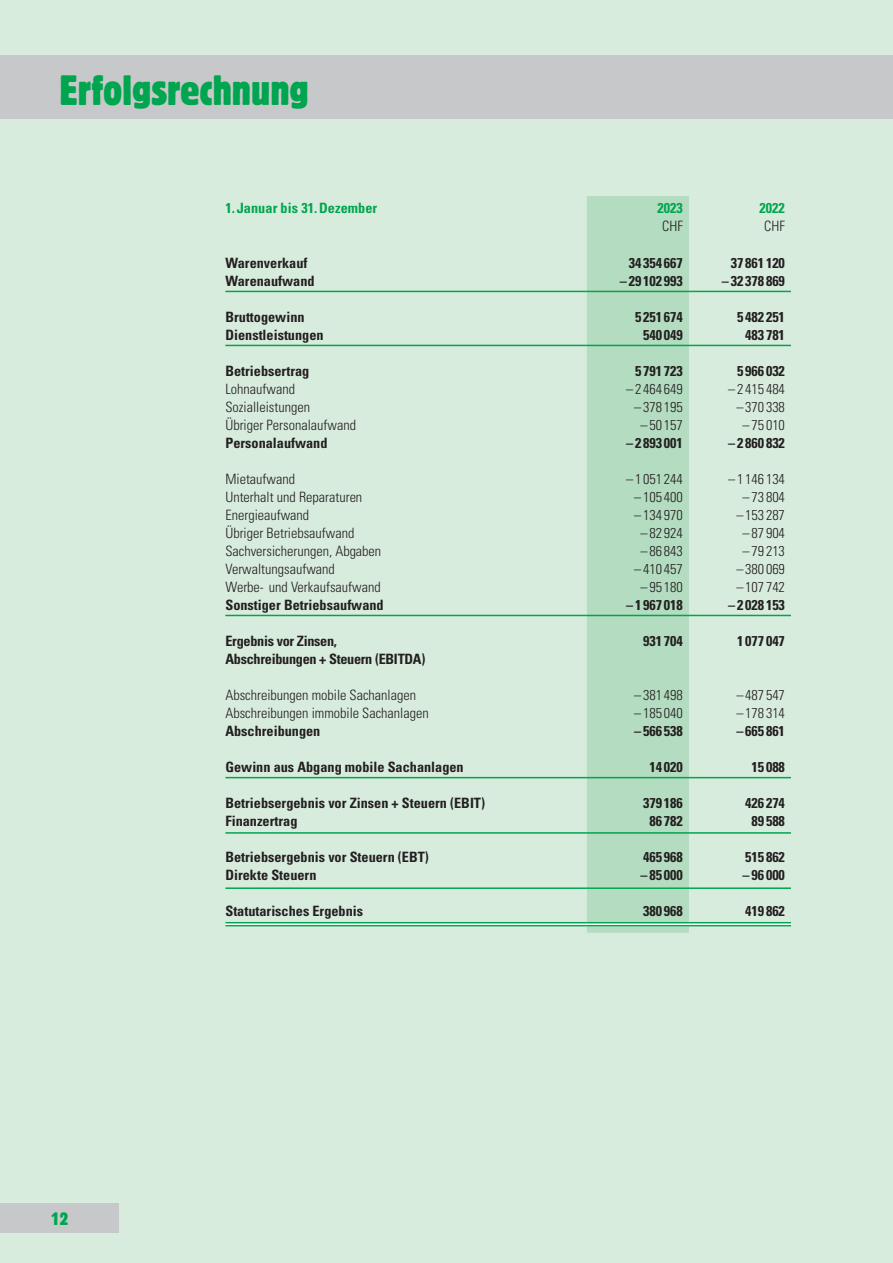
<style>
.page{position:relative;width:893px;height:1263px;background:#d8ecdd}
.page>*{position:absolute;margin:0;border:0;box-sizing:border-box;transform-origin:0 0}
.t1{font:condensed 42px "Block Pro";color:#00a54f}
.t2{font:condensed 18px "Block Pro";color:#00a54f}
.t3{font:700 condensed 14.25px "Univers LT Std";color:#231f20}
.t4{font:300 condensed 14.25px "Univers LT Std";color:#231f20}
.t5{font:700 condensed 14.25px/18px "Univers LT Std";letter-spacing:-.02em;color:#231f20}
.t6{font:700 condensed 14.25px "Univers LT Std";letter-spacing:.005em;color:#00a54f}
</style>
<div class="page">
<div style="left:0;top:1203px;width:119px;height:30px;background:#c7c8ca"></div>
<div style="left:0;top:55px;width:893px;height:64px;background:#c7c8ca"></div>
<div style="left:587px;top:196px;width:102px;height:737px;background:#b3dcc0"></div>
<svg style="left:225px;top:923px;width:362px;height:2px"></svg>
<svg style="left:587px;top:923px;width:102px;height:2px"></svg>
<svg style="left:689px;top:923px;width:102px;height:2px"></svg>
<hr style="left:225px;top:615px;width:362px;height:1px;background:#00a54f">
<hr style="left:587px;top:615px;width:102px;height:1px;background:#00a54f">
<hr style="left:689px;top:615px;width:102px;height:1px;background:#00a54f">
<hr style="left:225px;top:922px;width:362px;height:1px;background:#00a54f">
<hr style="left:225px;top:925px;width:362px;height:1px;background:#00a54f">
<hr style="left:587px;top:922px;width:102px;height:1px;background:#00a54f">
<hr style="left:587px;top:925px;width:102px;height:1px;background:#00a54f">
<hr style="left:689px;top:922px;width:102px;height:1px;background:#00a54f">
<hr style="left:689px;top:925px;width:102px;height:1px;background:#00a54f">
<hr style="left:225px;top:291px;width:362px;height:1px;background:#00a54f">
<hr style="left:587px;top:291px;width:102px;height:1px;background:#00a54f">
<hr style="left:689px;top:291px;width:102px;height:1px;background:#00a54f">
<hr style="left:225px;top:345px;width:362px;height:1px;background:#00a54f">
<hr style="left:587px;top:345px;width:102px;height:1px;background:#00a54f">
<hr style="left:689px;top:345px;width:102px;height:1px;background:#00a54f">
<hr style="left:225px;top:777px;width:362px;height:1px;background:#00a54f">
<hr style="left:587px;top:777px;width:102px;height:1px;background:#00a54f">
<hr style="left:689px;top:777px;width:102px;height:1px;background:#00a54f">
<hr style="left:225px;top:832px;width:362px;height:2px;background:#00a54f">
<hr style="left:587px;top:832px;width:102px;height:2px;background:#00a54f">
<hr style="left:689px;top:832px;width:102px;height:2px;background:#00a54f">
<hr style="left:225px;top:887px;width:362px;height:2px;background:#00a54f">
<hr style="left:587px;top:887px;width:102px;height:2px;background:#00a54f">
<hr style="left:689px;top:887px;width:102px;height:2px;background:#00a54f">
<h1 class="t1" style="left:60px;top:63px;width:251px">Erfolgsrechnung</h1>
<p class="t6" style="left:225px;top:199px;width:153px">1. Januar bis 31.Dezember</p>
<p class="t6" style="left:657px;top:199px;width:27px">2023</p>
<p class="t4" style="left:662px;top:218px;width:22px">CHF</p>
<p class="t6" style="left:759px;top:199px;width:27px">2022</p>
<p class="t4" style="left:764px;top:218px;width:22px">CHF</p>
<p class="t2" style="left:51px;top:1207px;width:19px">12</p>
<p class="t3" style="left:225px;top:254px;width:84px">Warenverkauf</p>
<p class="t3" style="left:629px;top:254px;width:56px">34 354 667</p>
<p class="t3" style="left:731px;top:254px;width:56px">37 861 120</p>
<p class="t3" style="left:225px;top:272px;width:91px">Warenaufwand</p>
<p class="t3" style="left:620px;top:272px;width:65px">–29 102 993</p>
<p class="t3" style="left:722px;top:272px;width:65px">– 32 378 869</p>
<p class="t3" style="left:225px;top:308px;width:81px">Bruttogewinn</p>
<p class="t3" style="left:635px;top:308px;width:49px">5 251 674</p>
<p class="t3" style="left:737px;top:308px;width:49px">5 482 251</p>
<p class="t3" style="left:225px;top:326px;width:100px">Dienstleistungen</p>
<p class="t3" style="left:643px;top:326px;width:41px">540 049</p>
<p class="t3" style="left:745px;top:326px;width:41px">483 781</p>
<p class="t3" style="left:225px;top:362px;width:85px">Betriebsertrag</p>
<p class="t3" style="left:635px;top:362px;width:49px">5 791 723</p>
<p class="t3" style="left:737px;top:362px;width:49px">5 966 032</p>
<p class="t4" style="left:225px;top:380px;width:71px">Lohnaufwand</p>
<p class="t4" style="left:626px;top:380px;width:58px">–2 464 649</p>
<p class="t4" style="left:728px;top:380px;width:58px">– 2 415 484</p>
<p class="t4" style="left:225px;top:398px;width:86px">Sozialleistungen</p>
<p class="t4" style="left:634px;top:398px;width:50px">– 378 195</p>
<p class="t4" style="left:736px;top:398px;width:50px">–370 338</p>
<p class="t4" style="left:225px;top:416px;width:132px">Übriger Personalaufwand</p>
<p class="t4" style="left:641px;top:416px;width:44px">–50 157</p>
<p class="t4" style="left:743px;top:416px;width:44px">–75 010</p>
<p class="t3" style="left:225px;top:434px;width:104px">Personalaufwand</p>
<p class="t3" style="left:626px;top:434px;width:58px">–2 893 001</p>
<p class="t3" style="left:728px;top:434px;width:58px">–2 860 832</p>
<p class="t4" style="left:225px;top:470px;width:71px">Mietaufwand</p>
<p class="t4" style="left:626px;top:470px;width:58px">–1 051 244</p>
<p class="t4" style="left:728px;top:470px;width:58px">–1 146 134</p>
<p class="t4" style="left:225px;top:488px;width:138px">Unterhalt und Reparaturen</p>
<p class="t4" style="left:634px;top:488px;width:50px">–105 400</p>
<p class="t4" style="left:743px;top:488px;width:44px">–73 804</p>
<p class="t4" style="left:225px;top:506px;width:85px">Energieaufwand</p>
<p class="t4" style="left:634px;top:506px;width:50px">–134 970</p>
<p class="t4" style="left:736px;top:506px;width:50px">– 153 287</p>
<p class="t4" style="left:225px;top:524px;width:130px">Übriger Betriebsaufwand</p>
<p class="t4" style="left:641px;top:524px;width:44px">–82 924</p>
<p class="t4" style="left:743px;top:524px;width:44px">–87 904</p>
<p class="t4" style="left:225px;top:542px;width:157px">Sachversicherungen, Abgaben</p>
<p class="t4" style="left:641px;top:542px;width:44px">–86 843</p>
<p class="t4" style="left:743px;top:542px;width:44px">–79 213</p>
<p class="t4" style="left:225px;top:560px;width:111px">Verwaltungsaufwand</p>
<p class="t4" style="left:634px;top:560px;width:50px">–410 457</p>
<p class="t4" style="left:736px;top:560px;width:50px">– 380 069</p>
<p class="t4" style="left:225px;top:578px;width:157px">Werbe- und Verkaufsaufwand</p>
<p class="t4" style="left:641px;top:578px;width:44px">–95 180</p>
<p class="t4" style="left:736px;top:578px;width:50px">– 107 742</p>
<p class="t3" style="left:225px;top:596px;width:160px">Sonstiger Betriebsaufwand</p>
<p class="t3" style="left:626px;top:596px;width:58px">– 1 967 018</p>
<p class="t3" style="left:728px;top:596px;width:58px">–2 028 153</p>
<p class="t5" style="left:225px;top:631px;width:201px">Ergebnis vor Zinsen,<br>Abschreibungen + Steuern (EBITDA)</p>
<p class="t3" style="left:643px;top:632px;width:41px">931 704</p>
<p class="t3" style="left:737px;top:632px;width:49px">1 077 047</p>
<p class="t4" style="left:225px;top:686px;width:192px">Abschreibungen mobile Sachanlagen</p>
<p class="t4" style="left:634px;top:686px;width:50px">–381 498</p>
<p class="t4" style="left:736px;top:686px;width:50px">– 487 547</p>
<p class="t4" style="left:225px;top:704px;width:205px">Abschreibungen immobile Sachanlagen</p>
<p class="t4" style="left:634px;top:704px;width:50px">–185 040</p>
<p class="t4" style="left:736px;top:704px;width:50px">– 178 314</p>
<p class="t3" style="left:225px;top:722px;width:96px">Abschreibungen</p>
<p class="t3" style="left:634px;top:722px;width:50px">–566 538</p>
<p class="t3" style="left:736px;top:722px;width:50px">– 665 861</p>
<p class="t3" style="left:225px;top:758px;width:240px">Gewinn aus Abgang mobile Sachanlagen</p>
<p class="t3" style="left:649px;top:758px;width:35px">14 020</p>
<p class="t3" style="left:752px;top:758px;width:35px">15 088</p>
<p class="t3" style="left:225px;top:794px;width:261px">Betriebsergebnis vor Zinsen + Steuern (EBIT)</p>
<p class="t3" style="left:643px;top:794px;width:41px">379 186</p>
<p class="t3" style="left:745px;top:794px;width:41px">426 274</p>
<p class="t3" style="left:225px;top:812px;width:74px">Finanzertrag</p>
<p class="t3" style="left:649px;top:812px;width:35px">86 782</p>
<p class="t3" style="left:752px;top:812px;width:35px">89 588</p>
<p class="t3" style="left:225px;top:848px;width:205px">Betriebsergebnis vor Steuern (EBT)</p>
<p class="t3" style="left:643px;top:848px;width:41px">465 968</p>
<p class="t3" style="left:745px;top:848px;width:41px">515 862</p>
<p class="t3" style="left:225px;top:866px;width:93px">Direkte Steuern</p>
<p class="t3" style="left:641px;top:866px;width:44px">–85 000</p>
<p class="t3" style="left:743px;top:866px;width:44px">–96 000</p>
<p class="t3" style="left:225px;top:902px;width:139px">Statutarisches Ergebnis</p>
<p class="t3" style="left:643px;top:902px;width:41px">380 968</p>
<p class="t3" style="left:745px;top:902px;width:41px">419 862</p>
</div>
